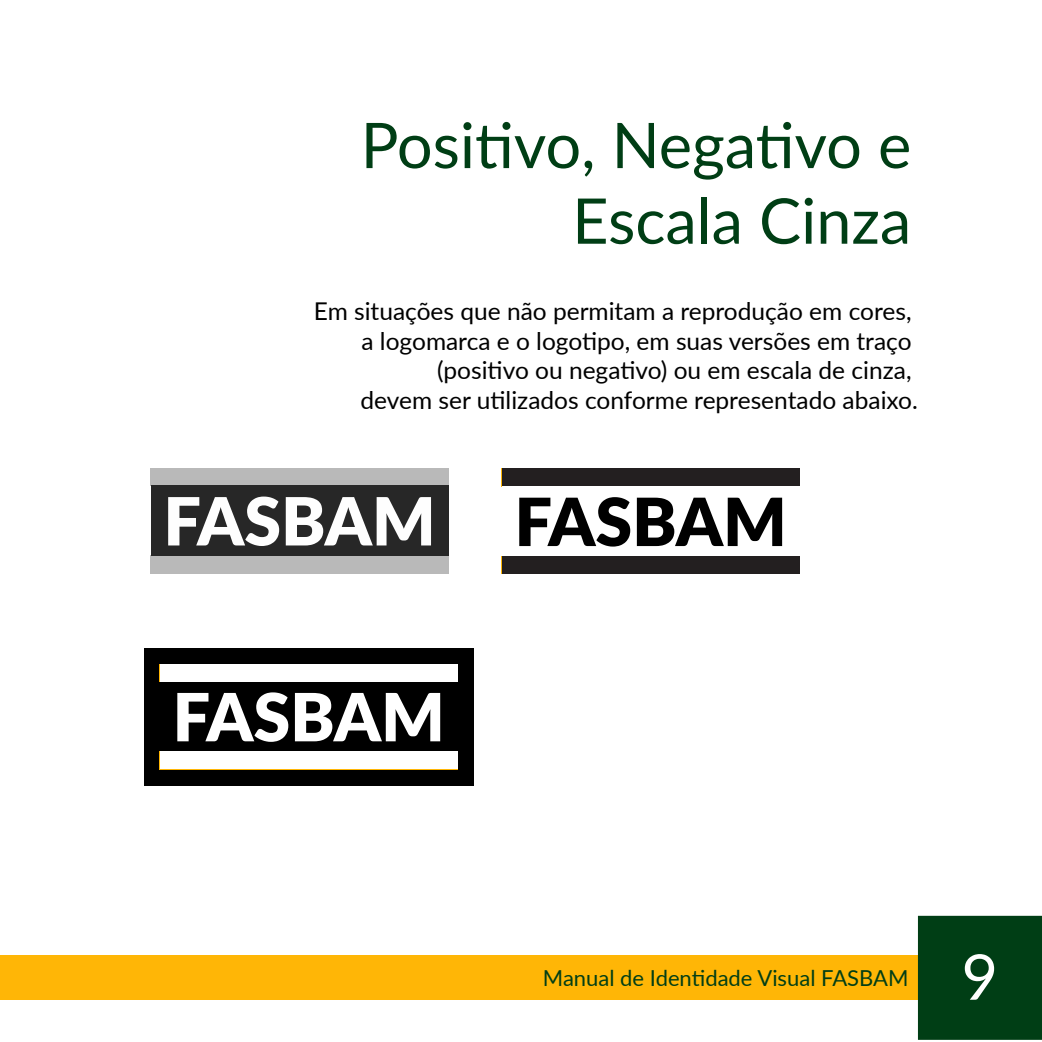
<style>
.page{position:relative;width:1042px;height:1042px;background:#fff}
.page>*{position:absolute;margin:0;border:0;box-sizing:border-box;transform-origin:0 0}
.t1{font:63px/75.6px "Lato";color:#003e15;text-align:right}
.t2{font:63px "Lato";color:#fff}
.t3{font:24.5px/29.4px "Lato";color:#000;text-align:right}
.t4{font:22.05px "Lato";color:#003e15}
</style>
<div class="page">
<div style="left:0;top:956px;width:918px;height:43px;background:#ffb606"></div>
<div style="left:918px;top:916px;width:124px;height:124px;background:#003e15"></div>
<svg style="left:519px;top:497px;width:111px;height:49px"></svg>
<svg style="left:637px;top:498px;width:145px;height:48px"></svg>
<div style="left:502px;top:469px;width:297px;height:17px;background:#231f20"></div>
<div style="left:502px;top:556px;width:297px;height:18px;background:#231f20"></div>
<div style="left:144px;top:648px;width:330px;height:138px;background:#000"></div>
<svg style="left:177px;top:692px;width:111px;height:50px"></svg>
<svg style="left:295px;top:693px;width:145px;height:48px"></svg>
<div style="left:160px;top:664px;width:298px;height:17px;background:#fff"></div>
<div style="left:160px;top:751px;width:298px;height:18px;background:#fff"></div>
<div style="left:151px;top:468px;width:297px;height:18px;background:#b9b9b9"></div>
<div style="left:151px;top:486px;width:297px;height:70px;background:#272727"></div>
<svg style="left:168px;top:496px;width:111px;height:50px"></svg>
<svg style="left:286px;top:497px;width:145px;height:48px"></svg>
<h1 class="t1" style="left:361px;top:105px;width:552px">Positivo, Negativo e<br>Escala Cinza</h1>
<p class="t3" style="left:314px;top:296px;width:605px">Em situações que não permitam a reprodução em cores, a logomarca e o logotipo, em suas versões em traço (positivo ou negativo) ou em escala de cinza,<br>devem ser utilizados conforme representado abaixo.</p>
<p class="t4" style="left:543px;top:962px;width:367px">Manual de Identidade Visual FASBAM</p>
<h1 class="t2" style="left:961px;top:932px;width:38px">9</h1>
</div>
